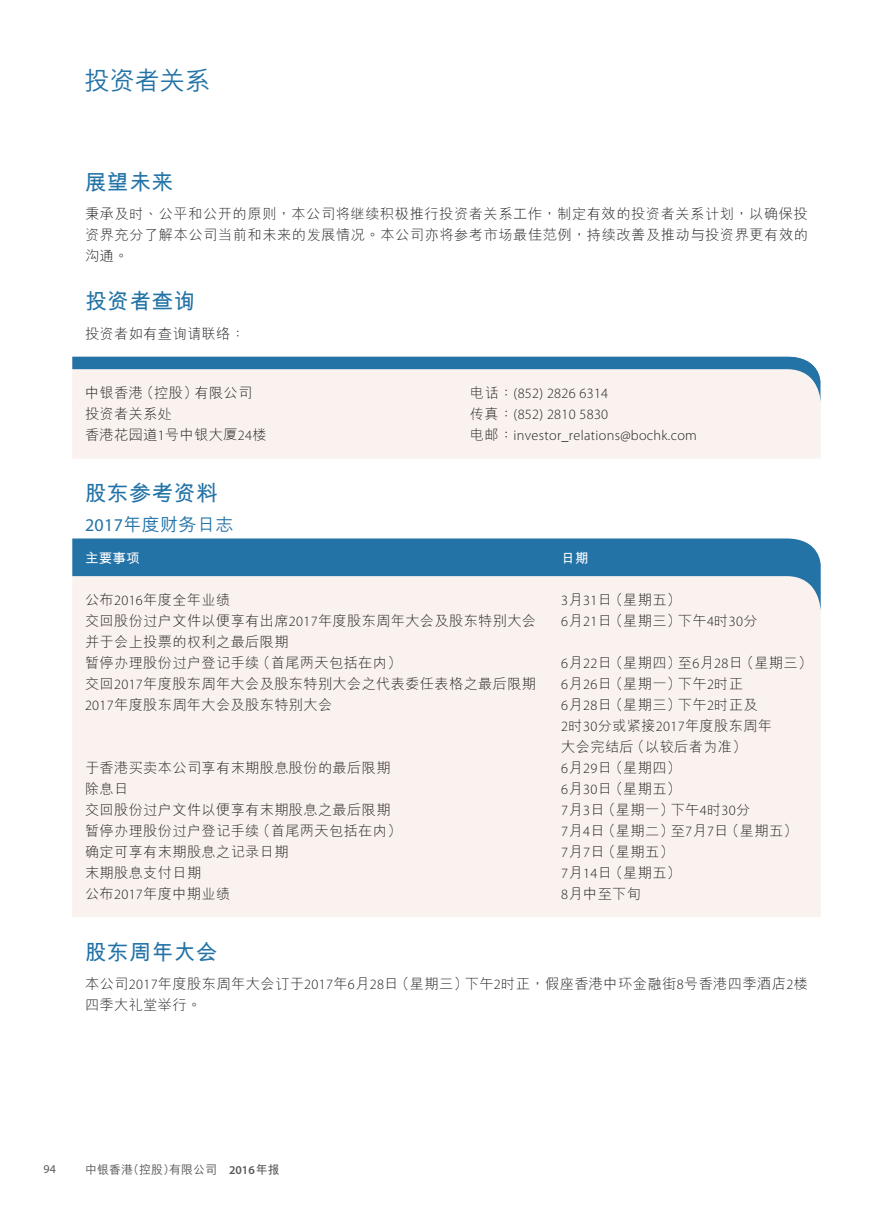
<style>
.page{position:relative;width:893px;height:1212px;background:#fff}
.page>*{position:absolute;margin:0;border:0;box-sizing:border-box;transform-origin:0 0}
.t1{font:500 25.5px "M Hei HKS";letter-spacing:-.01em;color:#2473a7}
.t2{font:700 21.75px "M Hei HKS";letter-spacing:.02em;color:#2473a7}
.t3{font:500 18px "M Hei HKS";letter-spacing:.02em;color:#2473a7}
.t4{font:300 14.25px/21px "M Hei HKS";letter-spacing:.02em;color:#231f20}
.t5{font:300 14.25px "Myriad Pro";letter-spacing:.02em;color:#231f20}
.t6{font:700 13.5px "M Hei HKS";letter-spacing:.02em;color:#fff}
.t7{font:500 12px "M Hei HKS";color:#57585a}
.t8{font:12px "Myriad Pro";color:#57585a}
.s1{font-family:"M Hei HKS"}
.s2{font-family:"Myriad Pro"}
.s3{font-family:"Myriad Pro";font-weight:400}
.s4{font-family:"Myriad Pro";font-weight:600}
.s5{font-weight:700}
</style>
<div class="page">
<div style="left:72px;top:403px;width:749px;height:55px;background:#faf2ee"></div>
<svg style="left:72px;top:356px;width:749px;height:47px;background:#c0d0db"></svg>
<div style="left:72px;top:611px;width:749px;height:306px;background:#faf2ee"></div>
<svg style="left:72px;top:538px;width:749px;height:73px;background:#8bb0c9"></svg>
<h1 class="t1" style="left:84px;top:62px;width:128px">投資者關係</h1>
<h2 class="t2" style="left:85px;top:166px;width:90px">展望未來</h2>
<p class="t4" style="left:85px;top:203px;width:724px;text-align:justify">秉承及時、公平和公開的原則，本公司將繼續積極推行投資者關係工作，制定有效的投資者關係計劃，以確保投資界充分了解本公司當前和未來的發展情況。本公司亦將參考市場最佳範例，持續改善及推動與投資界更有效的溝通。</p>
<h2 class="t2" style="left:85px;top:285px;width:112px">投資者查詢</h2>
<p class="t4" style="left:85px;top:322px;width:161px">投資者如有查詢請聯絡：</p>
<p class="t4" style="left:85px;top:382px;width:169px">中銀香港（控股）有限公司</p>
<p class="t5" style="left:470px;top:385px;width:140px"><span class="s1">電話：</span>(852) 2826 6314</p>
<p class="t4" style="left:85px;top:403px;width:89px">投資者關係處</p>
<p class="t5" style="left:470px;top:406px;width:140px"><span class="s1">傳真：</span>(852) 2810 5830</p>
<p class="t4" style="left:85px;top:424px;width:183px">香港花園道<span class="s2">1</span>號中銀大廈<span class="s2">24</span>樓</p>
<p class="t5" style="left:470px;top:427px;width:229px"><span class="s1">電郵：</span>investor_relations@bochk.com</p>
<h2 class="t2" style="left:85px;top:477px;width:134px">股東參考資料</h2>
<p class="t3" style="left:85px;top:511px;width:150px"><span class="s3">2017</span>年度財務日誌</p>
<p class="t6" style="left:85px;top:548px;width:56px">主要事項</p>
<p class="t6" style="left:561px;top:548px;width:29px">日期</p>
<p class="t4" style="left:85px;top:588px;width:147px">公佈<span class="s2">2016</span>年度全年業績</p>
<p class="t4" style="left:561px;top:588px;width:121px"><span class="s2">3</span>月<span class="s2">31</span>日（星期五）</p>
<p class="t4" style="left:85px;top:609px;width:453px">交回股份過戶文件以便享有出席<span class="s2">2017</span>年度股東週年大會及股東特別大會並於會上投票的權利之最後限期</p>
<p class="t4" style="left:561px;top:609px;width:198px"><span class="s2">6</span>月<span class="s2">21</span>日（星期三）下午<span class="s2">4</span>時<span class="s2">30</span>分</p>
<p class="t4" style="left:85px;top:651px;width:318px">暫停辦理股份過戶登記手續（首尾兩天包括在內）</p>
<p class="t4" style="left:561px;top:651px;width:253px"><span class="s2">6</span>月<span class="s2">22</span>日（星期四）至<span class="s2">6</span>月<span class="s2">28</span>日（星期三）</p>
<p class="t4" style="left:85px;top:672px;width:453px">交回<span class="s2">2017</span>年度股東週年大會及股東特別大會之代表委任表格之最後限期</p>
<p class="t4" style="left:561px;top:672px;width:183px"><span class="s2">6</span>月<span class="s2">26</span>日（星期一）下午<span class="s2">2</span>時正</p>
<p class="t4" style="left:85px;top:693px;width:249px"><span class="s2">2017</span>年度股東週年大會及股東特別大會</p>
<p class="t4" style="left:561px;top:693px;width:212px"><span class="s2">6</span>月<span class="s2">28</span>日（星期三）下午<span class="s2">2</span>時正及<br><span class="s2">2</span>時<span class="s2">30</span>分或緊接<span class="s2">2017</span>年度股東週年大會完結後（以較後者為準）</p>
<p class="t4" style="left:85px;top:756px;width:307px">於香港買賣本公司享有末期股息股份的最後限期</p>
<p class="t4" style="left:561px;top:756px;width:121px"><span class="s2">6</span>月<span class="s2">29</span>日（星期四）</p>
<p class="t4" style="left:85px;top:777px;width:45px">除息日</p>
<p class="t4" style="left:561px;top:777px;width:121px"><span class="s2">6</span>月<span class="s2">30</span>日（星期五）</p>
<p class="t4" style="left:85px;top:798px;width:307px">交回股份過戶文件以便享有末期股息之最後限期</p>
<p class="t4" style="left:561px;top:798px;width:191px"><span class="s2">7</span>月<span class="s2">3</span>日（星期一）下午<span class="s2">4</span>時<span class="s2">30</span>分</p>
<p class="t4" style="left:85px;top:819px;width:318px">暫停辦理股份過戶登記手續（首尾兩天包括在內）</p>
<p class="t4" style="left:561px;top:819px;width:238px"><span class="s2">7</span>月<span class="s2">4</span>日（星期二）至<span class="s2">7</span>月<span class="s2">7</span>日（星期五）</p>
<p class="t4" style="left:85px;top:840px;width:205px">確定可享有末期股息之記錄日期</p>
<p class="t4" style="left:561px;top:840px;width:114px"><span class="s2">7</span>月<span class="s2">7</span>日（星期五）</p>
<p class="t4" style="left:85px;top:861px;width:118px">末期股息支付日期</p>
<p class="t4" style="left:561px;top:861px;width:121px"><span class="s2">7</span>月<span class="s2">14</span>日（星期五）</p>
<p class="t4" style="left:85px;top:882px;width:147px">公佈<span class="s2">2017</span>年度中期業績</p>
<p class="t4" style="left:561px;top:882px;width:81px"><span class="s2">8</span>月中至下旬</p>
<h2 class="t2" style="left:85px;top:936px;width:134px">股東週年大會</h2>
<p class="t4" style="left:85px;top:973px;width:724px">本公司<span class="s2">2017</span>年度股東週年大會訂於<span class="s2">2017</span>年<span class="s2">6</span>月<span class="s2">28</span>日（星期三）下午<span class="s2">2</span>時正，假座香港中環金融街<span class="s2">8</span>號香港四季酒店<span class="s2">2</span>樓四季大禮堂舉行。</p>
<p class="t8" style="left:44px;top:1161px;width:14px">94</p>
<p class="t7" style="left:85px;top:1160px;width:196px">中銀香港（控股）有限公司 <span class="s4">2016</span><span class="s5">年報</span></p>
</div>
